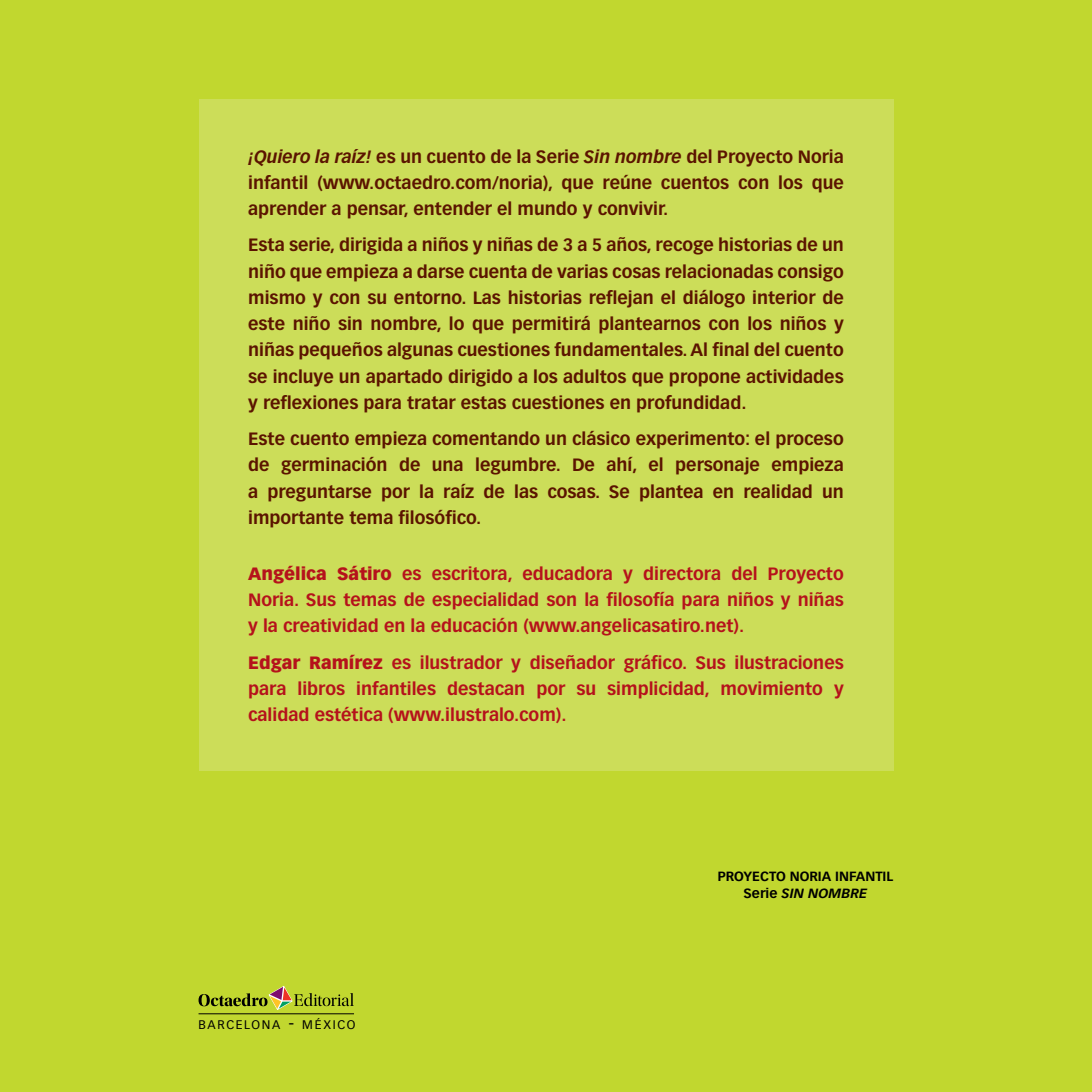
<style>
.page{position:relative;width:1092px;height:1092px;background:#fff}
.page>*{position:absolute;margin:0;border:0;box-sizing:border-box;transform-origin:0 0}
.txt_contra{font:700 17.5px/26.2px "Vectora LT Std";color:#5b1400;text-align:justify}
.txt_contra-2{font:700 17.5px/26.2px "Vectora LT Std";color:#b5121b;text-align:justify}
.t1{font:700 13.12px "Vectora LT Std";color:#000}
.t2{font:italic 700 13.12px "Vectora LT Std";color:#000;scale:1.04 1}
.t3{font:12.25px "Vectora LT Std";letter-spacing:.135em;color:#000}
.s1{font-style:italic}
.s2{font-weight:900}
.s3{font-size:17.5px}
.s4{font-style:normal}
</style>
<div class="page">
<div style="left:0;top:0;width:1091px;height:1091px;background:#c1d72f"></div>
<div style="left:198px;top:99px;width:695px;height:671px;background:#ccdd59"></div>
<hr style="left:198px;top:1013px;width:156px;height:1px;background:#000">
<svg style="left:198px;top:986px;width:156px;height:23px"></svg>
<p class="txt_contra" style="left:248px;top:143px;width:597px"><span class="s1">¡Quiero la raíz!</span> es un cuento de la Serie <span class="s1">Sin nombre</span> del Proyecto Noria infantil (www.octaedro.com/noria), que reúne cuentos con los que aprender a pensar, entender el mundo y convivir.</p>
<p class="txt_contra" style="left:248px;top:232px;width:597px">Esta serie, dirigida a niños y niñas de 3 a 5 años, recoge historias de un niño que empieza a darse cuenta de varias cosas relacionadas consigo mismo y con su entorno. Las historias reflejan el diálogo interior de este niño sin nombre, lo que permitirá plantearnos con los niños y niñas pequeños algunas cuestiones fundamentales. Al final del cuento se incluye un apartado dirigido a los adultos que propone actividades y reflexiones para tratar estas cuestiones en profundidad.</p>
<p class="txt_contra" style="left:248px;top:425px;width:597px">Este cuento empieza comentando un clásico experimento: el proceso de germinación de una legumbre. De ahí, el personaje empieza a preguntarse por la raíz de las cosas. Se plantea en realidad un importante tema filosófico.</p>
<p class="txt_contra-2" style="left:248px;top:560px;width:597px"><span class="s2">Angélica Sátiro</span> es escritora, educadora y directora del Proyecto Noria. Sus temas de especialidad son la filosofía para niños y niñas y la creatividad en la educación (www.angelicasatiro.net).</p>
<p class="txt_contra-2" style="left:248px;top:649px;width:597px"><span class="s2">Edgar Ramírez</span> es ilustrador y diseñador gráfico. Sus ilustraciones para libros infantiles destacan por su simplicidad, movimiento y calidad estética (www.ilustralo.com).</p>
<p class="t1" style="left:717px;top:868px;width:177px">PROYECTO NORIA INFANTIL</p>
<p class="t3" style="left:198px;top:1017px;width:158px">BARCELONA <span class="s3">-</span> MÉXICO</p>
<p class="t2" style="left:743px;top:885px;width:120px"><span class="s4">Serie</span> SIN NOMBRE</p>
</div>
